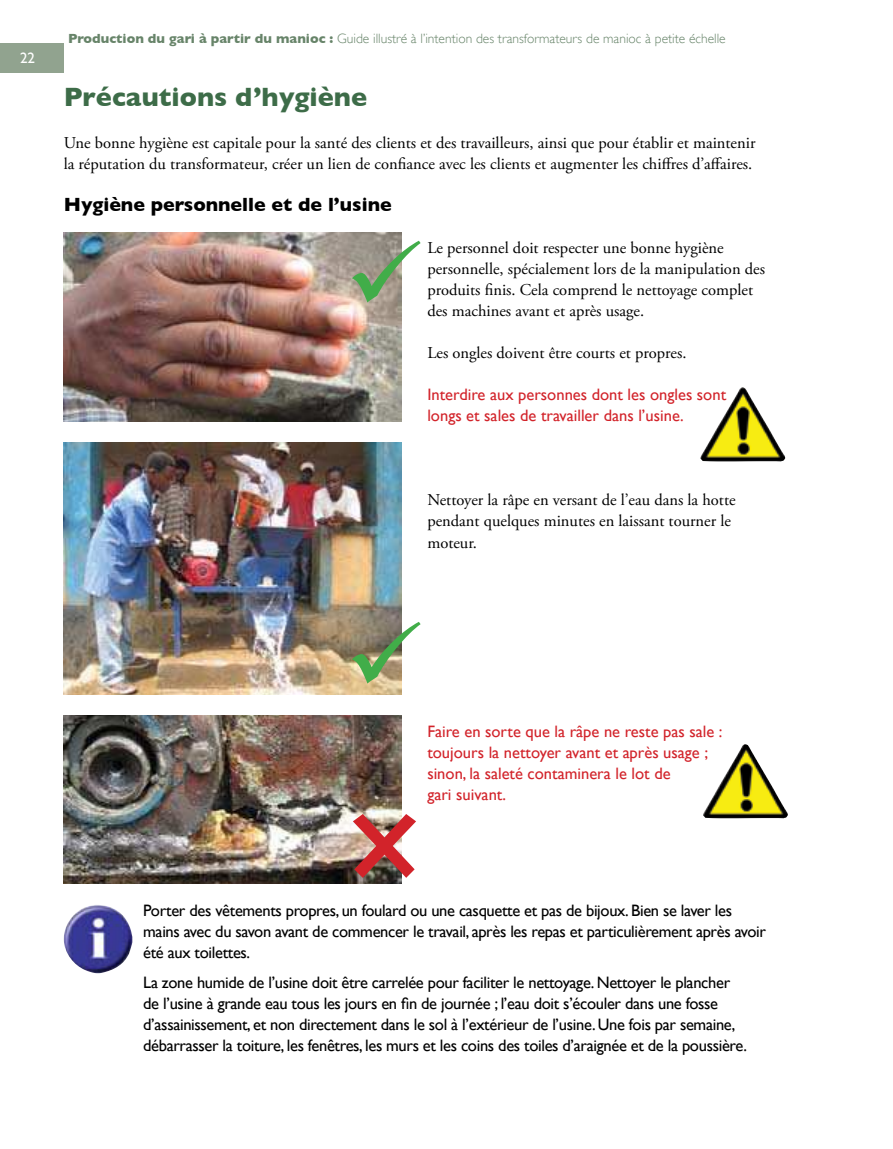
<style>
.page{position:relative;width:893px;height:1149px;background:#fff}
.page>*{position:absolute;margin:0;border:0;box-sizing:border-box;transform-origin:0 0}
.t1{font:700 27px "Gill Sans";color:#3d6c48}
.t2{font:700 19.5px "Gill Sans";color:#000}
.t3{font:16.5px/21px "Gill Sans";letter-spacing:-.02em;color:#000}
.t4{font:16.5px/21px "Adobe Garamond Pro";color:#000}
.t5{font:16.5px/21px "Gill Sans";color:#d2232a}
.t6{font:15px "Gill Sans";color:#fff}
.t7{font:300 13.5px "Gill Sans";color:#678469}
.s1{font-weight:700}
</style>
<div class="page">
<div style="left:0;top:43px;width:64px;height:29px;background:#91a38f"></div>
<img style="left:64px;top:905px;width:69px;height:67px">
<img style="left:64px;top:232px;width:338px;height:189px">
<svg style="left:352px;top:241px;width:69px;height:61px"></svg>
<img style="left:64px;top:442px;width:338px;height:252px">
<svg style="left:352px;top:621px;width:69px;height:62px"></svg>
<img style="left:64px;top:715px;width:338px;height:168px">
<img style="left:353px;top:813px;width:63px;height:64px">
<img style="left:700px;top:387px;width:85px;height:74px">
<img style="left:703px;top:744px;width:85px;height:74px">
<p class="t6" style="left:20px;top:49px;width:16px">22</p>
<p class="t7" style="left:68px;top:31px;width:659px"><span class="s1">Production du gari à partir du manioc :</span> Guide illustré à l’intention des transformateurs de manioc à petite échelle</p>
<h1 class="t1" style="left:64px;top:81px;width:305px">Précautions d’hygiène</h1>
<p class="t4" style="left:64px;top:133px;width:693px">Une bonne hygiène est capitale pour la santé des clients et des travailleurs, ainsi que pour établir et maintenir la réputation du transformateur, créer un lien de coniance avec les clients et augmenter les chifres d’afaires.</p>
<p class="t2" style="left:64px;top:193px;width:329px">Hygiène personnelle et de l’usine</p>
<p class="t4" style="left:427px;top:238px;width:339px">Le personnel doit respecter une bonne hygiène personnelle, spécialement lors de la manipulation des produits inis. Cela comprend le nettoyage complet des machines avant et après usage.</p>
<p class="t4" style="left:427px;top:343px;width:261px">Les ongles doivent être courts et propres.</p>
<p class="t5" style="left:427px;top:384px;width:300px">Interdire aux personnes dont les ongles sont longs et sales de travailler dans l’usine.</p>
<p class="t4" style="left:427px;top:490px;width:310px">Nettoyer la râpe en versant de l’eau dans la hotte pendant quelques minutes en laissant tourner le moteur.</p>
<p class="t5" style="left:427px;top:720px;width:297px">Faire en sorte que la râpe ne reste pas sale : toujours la nettoyer avant et après usage ; sinon, la saleté contaminera le lot de<br>gari suivant.</p>
<p class="t3" style="left:143px;top:899px;width:624px">Porter des vêtements propres, un foulard ou une casquette et pas de bijoux. Bien se laver les mains avec du savon avant de commencer le travail, après les repas et particulièrement après avoir été aux toilettes.</p>
<p class="t3" style="left:143px;top:971px;width:605px">La zone humide de l’usine doit être carrelée pour faciliter le nettoyage. Nettoyer le plancher de l’usine à grande eau tous les jours en in de journée ; l’eau doit s’écouler dans une fosse d’assainissement, et non directement dans le sol à l’extérieur de l’usine. Une fois par semaine, débarrasser la toiture, les fenêtres, les murs et les coins des toiles d’araignée et de la poussière.</p>
</div>
